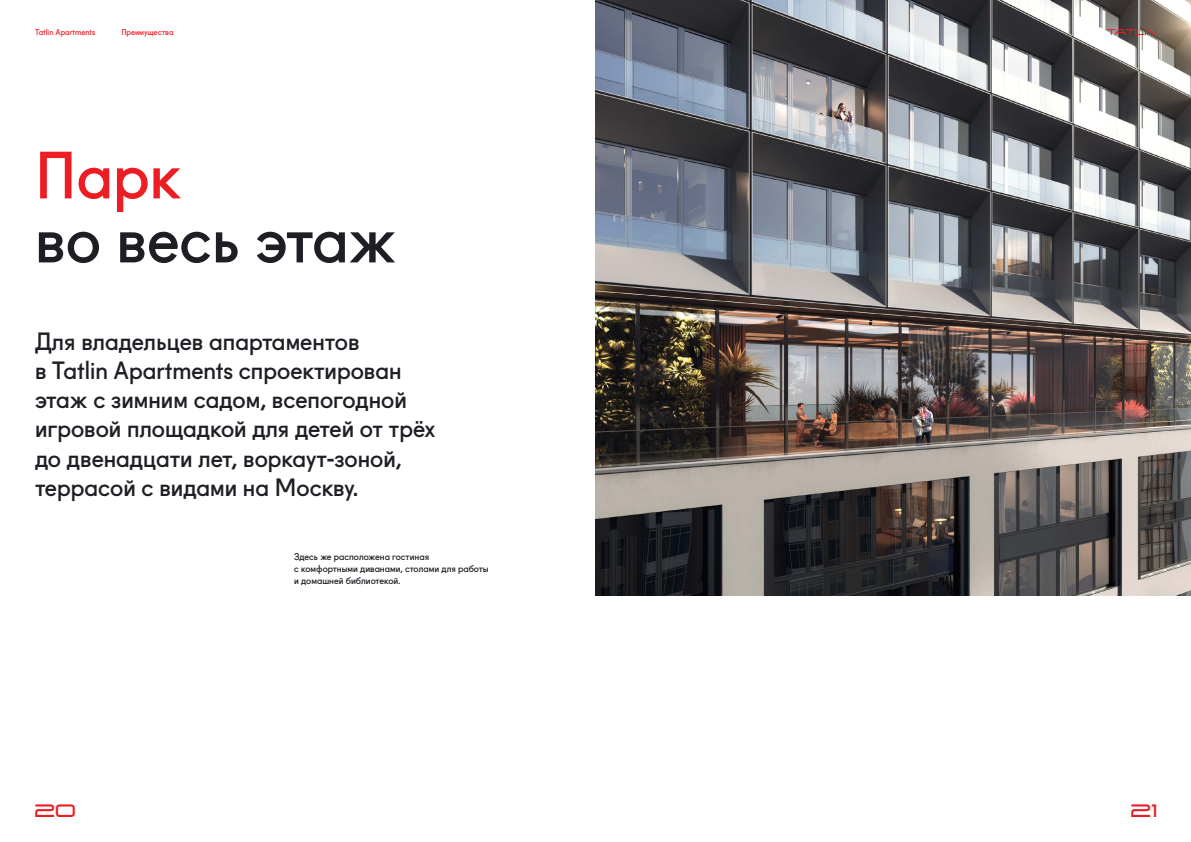
<style>
.page{position:relative;width:1191px;height:842px;background:#fff}
.page>*{position:absolute;margin:0;border:0;box-sizing:border-box;transform-origin:0 0}
.t1{font:64px "Fugue";color:#211d24}
.t2{font:64px "Fugue";color:#ed1d24}
.t3{font:24px/29.1px "Fugue";color:#211d24}
.t4{font:18px "Tatlin";color:#ed1d24}
.t5{font:9.3px/11.7px "Fugue";color:#211d24}
.t6{font:8px "Fugue";color:#ed1d24}
</style>
<div class="page">
<img style="left:595px;top:0;width:596px;height:596px">
<svg style="left:1106px;top:29px;width:50px;height:6px"></svg>
<p class="t6" style="left:35px;top:26px;width:62px">Tatlin Apartments</p>
<p class="t6" style="left:121px;top:26px;width:54px">Преимущества</p>
<h1 class="t2" style="left:35px;top:125px;width:147px">Парк</h1>
<h1 class="t1" style="left:35px;top:189px;width:362px">во весь этаж</h1>
<p class="t3" style="left:35px;top:325px;width:401px">Для владельцев апартаментов<br>в Tatlin Apartments спроектирован этаж с зимним садом, всепогодной игровой площадкой для детей от трёх до двенадцати лет, воркаут-зоной, террасой с видами на Москву.</p>
<p class="t4" style="left:35px;top:801px;width:43px">20</p>
<p class="t5" style="left:294px;top:550px;width:196px">Здесь же расположена гостиная<br>с комфортными диванами, столами для работы и домашней библиотекой.</p>
<p class="t4" style="left:1130px;top:801px;width:28px">21</p>
</div>
